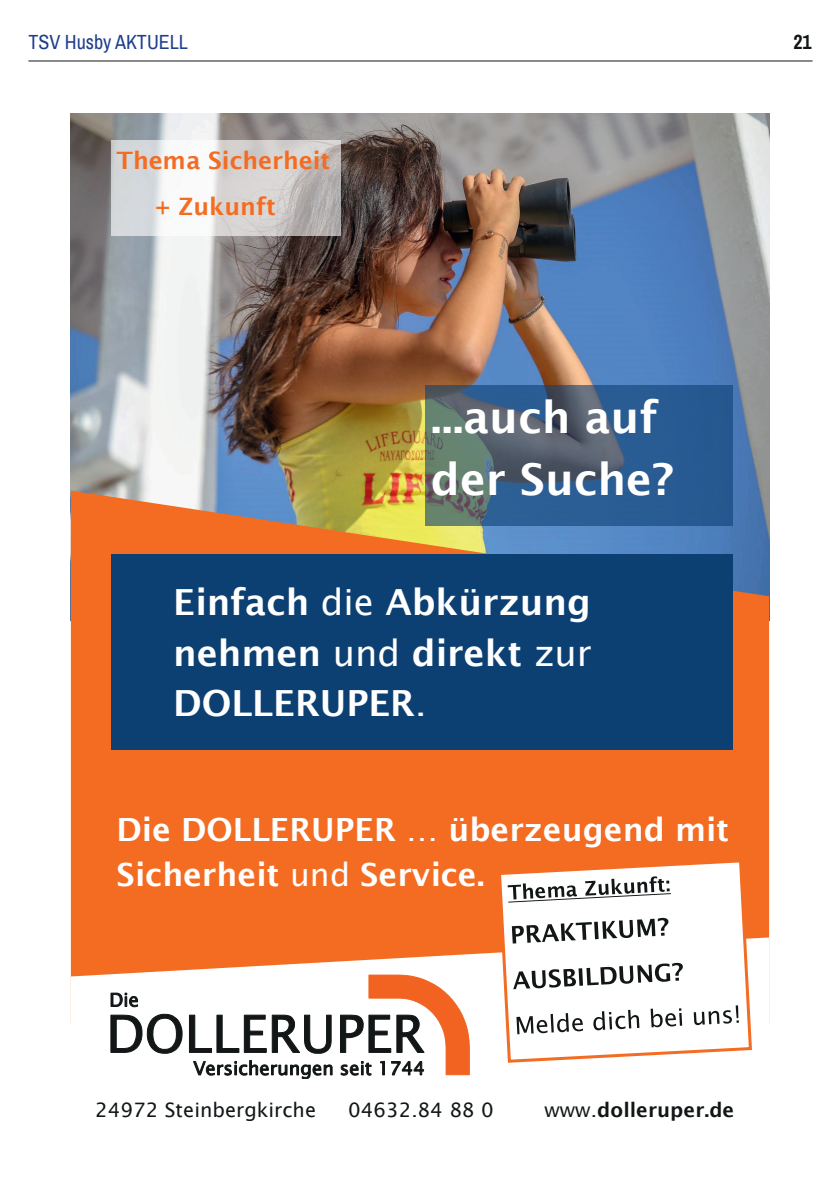
<style>
.page{position:relative;width:840px;height:1191px;background:#fff}
.page>*{position:absolute;margin:0;border:0;box-sizing:border-box;transform-origin:0 0}
.t1{font:600 44px/61.6px "Lucida Sans";color:#fff}
.t2{font:600 36px/50.6px "Lucida Sans";color:#fff;text-align:justify}
.t3{font:600 32px/44.8px "Lucida Sans";color:#fff}
.t4{font:600 24px/45.6px "Lucida Sans";color:#f36c22}
.t5{font:20px "Lucida Sans";color:#121617}
.t6{font:600 20px "Lucida Sans";color:#121617}
.Kopfzeile_Inhalt{font:20px "Archivo Narrow";color:#1f3f8d}
.t7{font:700 20px "Archivo Narrow";color:#121617}
.s1{font-weight:400}
</style>
<div class="page">
<hr style="left:28px;top:60px;width:784px;height:1px;background:#121617">
<img style="left:71px;top:113px;width:697px;height:377px">
<div style="left:425px;top:385px;width:307px;height:141px;background:#0d4072;opacity:.6"></div>
<div style="left:111px;top:140px;width:229px;height:96px;background:#fff;opacity:.6"></div>
<svg style="left:71px;top:490px;width:697px;height:447px;background:#d87138"></svg>
<svg style="left:71px;top:937px;width:697px;height:142px"></svg>
<svg style="left:111px;top:1014px;width:71px;height:39px"></svg>
<svg style="left:189px;top:1015px;width:22px;height:37px"></svg>
<svg style="left:217px;top:1015px;width:49px;height:37px"></svg>
<svg style="left:272px;top:1015px;width:59px;height:38px"></svg>
<svg style="left:111px;top:993px;width:26px;height:14px"></svg>
<svg style="left:193px;top:1060px;width:139px;height:18px"></svg>
<svg style="left:340px;top:975px;width:129px;height:100px"></svg>
<div style="left:111px;top:554px;width:621px;height:196px;background:#0d4072"></div>
<svg style="left:496px;top:857px;width:257px;height:207px"></svg>
<svg style="left:507px;top:876px;width:163px;height:26px"></svg>
<svg style="left:511px;top:917px;width:157px;height:26px"></svg>
<svg style="left:513px;top:962px;width:169px;height:27px"></svg>
<svg style="left:516px;top:1005px;width:222px;height:29px"></svg>
<p class="Kopfzeile_Inhalt" style="left:28px;top:28px;width:161px">TSV Husby AKTUELL</p>
<p class="t7" style="left:792px;top:28px;width:20px">21</p>
<p class="t4" style="left:155px;top:138px;width:177px;text-indent:-38px">Thema Sicherheit + Zukunft</p>
<p class="t1" style="left:430px;top:386px;width:244px">...auch auf der Suche?</p>
<p class="t2" style="left:173px;top:577px;width:419px">Einfach <span class="s1">die</span> Abkürzung nehmen <span class="s1">und</span> direkt <span class="s1">zur </span>DOLLERUPER<span class="s1">.</span></p>
<p class="t3" style="left:116px;top:806px;width:613px">Die DOLLERUPER … überzeugend mit<br>Sicherheit <span class="s1">und</span> Service.</p>
<p class="t5" style="left:95px;top:1098px;width:223px">24972 Steinbergkirche</p>
<p class="t5" style="left:348px;top:1098px;width:147px">04632.84 88 0</p>
<p class="t6" style="left:544px;top:1098px;width:191px"><span class="s1">www.</span>dolleruper.de</p>
</div>
